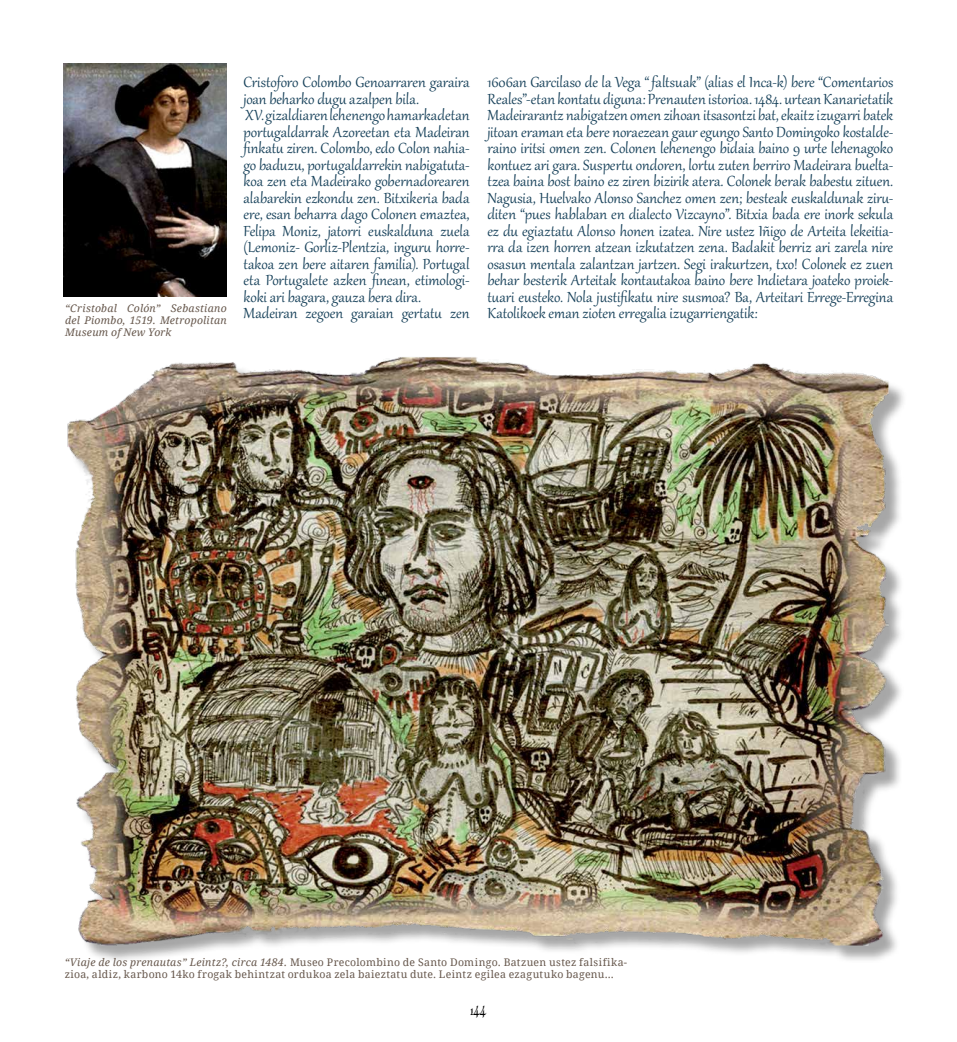
<style>
.page{position:relative;width:957px;height:1042px;background:#fff}
.page>*{position:absolute;margin:0;border:0;box-sizing:border-box;transform-origin:0 0}
.t1{font:18px/16.5px "Gabriola";letter-spacing:-.005em;color:#17415a}
.t2{font:15px "Kingthings Calligraphica Light";color:#000}
.t3{font:10.5px/12px "Droid Serif";letter-spacing:.025em;color:#67584d}
.t4{font:italic 10.5px/12px "Droid Serif";letter-spacing:.02em;color:#67584d;text-align:justify}
.s1{font-style:italic}
</style>
<div class="page">
<img style="left:64px;top:64px;width:162px;height:233px">
<div style="left:71px;top:360px;width:835px;height:603px;background:#000;opacity:.35"></div>
<img style="left:67px;top:357px;width:834px;height:597px">
<p class="t4" style="left:65px;top:302px;width:163px">“Cristobal Colón” Sebastiano del Piombo, 1519. Metropolitan Museum of New York</p>
<p class="t1" style="left:243px;top:73px;width:227px">Cristoforo Colombo Genoarraren garaira joan beharko dugu azalpen bila.<br>XV. gizaldiaren lehenengo hamarkadetan portugaldarrak Azoreetan eta Madeiran finkatu ziren. Colombo, edo Colon nahia&shy;go baduzu, portugaldarrekin nabigatuta&shy;koa zen eta Madeirako gobernadorearen alabarekin ezkondu zen. Bitxikeria bada ere, esan beharra dago Colonen emaztea, Felipa Moniz, jatorri euskalduna zuela (Lemoniz- Gorliz-Plentzia, inguru horre&shy;takoa zen bere aitaren familia). Portugal eta Portugalete azken finean, etimologi&shy;koki ari bagara, gauza bera dira.<br>Madeiran zegoen garaian gertatu zen</p>
<p class="t1" style="left:487px;top:73px;width:407px;text-align:justify">1606an Garcilaso de la Vega “ faltsuak” (alias el Inca-k) bere “Comentarios Reales”-etan kontatu diguna: Prenauten istorioa. 1484. urtean Kanarietatik Madeirarantz nabigatzen omen zihoan itsasontzi bat, ekaitz izugarri batek jitoan eraman eta bere noraezean gaur egungo Santo Domingoko kostalde&shy;raino iritsi omen zen. Colonen lehenengo bidaia baino 9 urte lehenagoko kontuez ari gara. Suspertu ondoren, lortu zuten berriro Madeirara buelta&shy;tzea baina bost baino ez ziren bizirik atera. Colonek berak babestu zituen.<br>Nagusia, Huelvako Alonso Sanchez omen zen; besteak euskaldunak ziru&shy;diten “pues hablaban en dialecto Vizcayno”. Bitxia bada ere inork sekula ez du egiaztatu Alonso honen izatea. Nire ustez Iñigo de Arteita lekeitia&shy;rra da izen horren atzean izkutatzen zena. Badakit berriz ari zarela nire osasun mentala zalantzan jartzen. Segi irakurtzen, txo! Colonek ez zuen behar besterik Arteitak kontautakoa baino bere Indietara joateko proiek&shy;tuari eusteko. Nola justifikatu nire susmoa? Ba, Arteitari Errege-Erregina Katolikoek eman zioten erregalia izugarriengatik:</p>
<p class="t3" style="left:65px;top:956px;width:564px"><span class="s1">“Viaje de los prenautas” Leintz?, circa 1484.</span> Museo Precolombino de Santo Domingo. Batzuen ustez falsifika&shy;zioa, aldiz, karbono 14ko frogak behintzat ordukoa zela baieztatu dute. Leintz egilea ezagutuko bagenu...</p>
<p class="t2" style="left:470px;top:1002px;width:17px">144</p>
</div>
